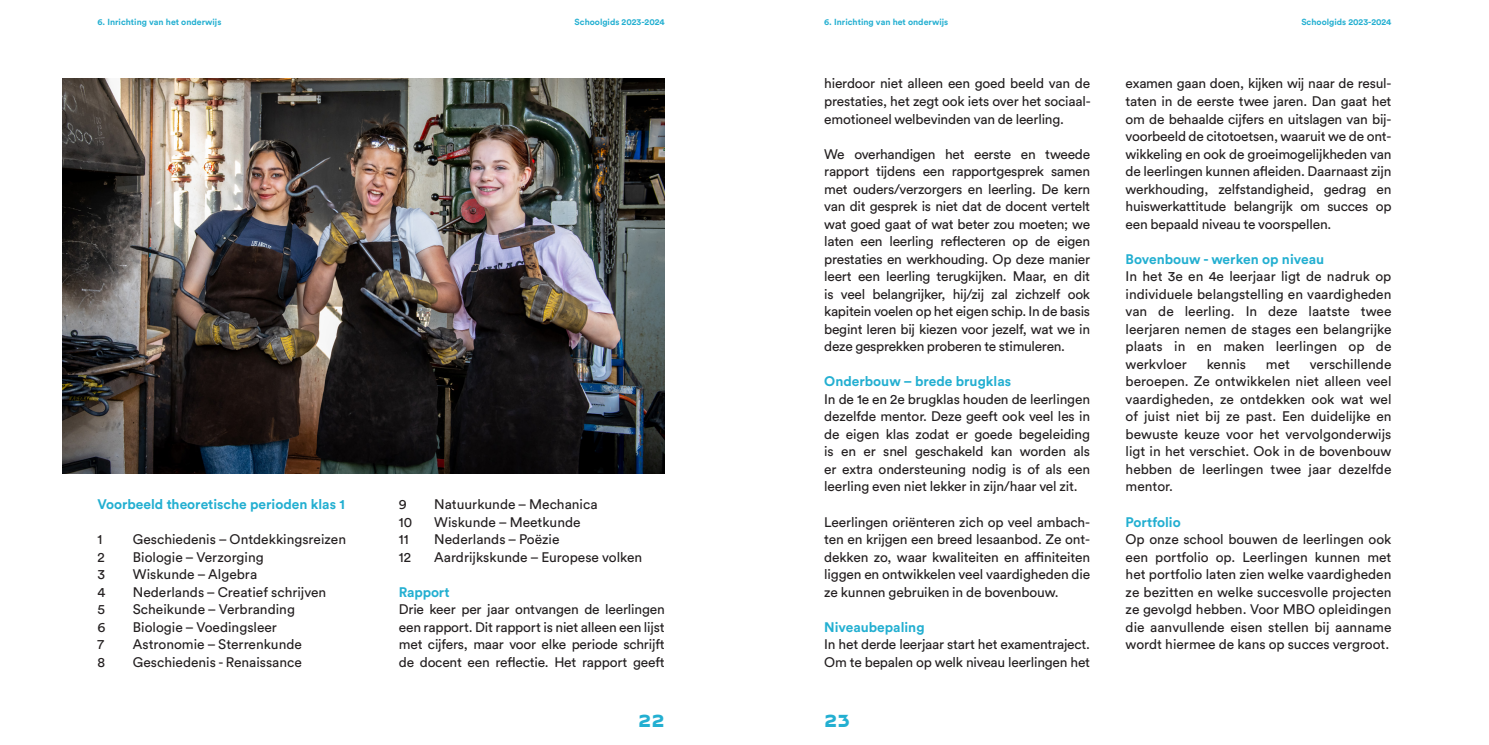
<style>
.page{position:relative;width:1489px;height:745px;background:#fff}
.page>*{position:absolute;margin:0;border:0;box-sizing:border-box;transform-origin:0 0}
.t1{font:18.75px "AT Columbus Business";color:#23afd1}
.BROODTEKST{font:13.75px/17.5px "Circular Std";letter-spacing:-.005em;color:#231f20;text-align:justify}
.BROODTEKST-2{font:700 13.75px "Circular Std";color:#23afd1}
.t2{font:700 8.75px "Circular Std";color:#23afd1}
</style>
<div class="page">
<img style="left:62px;top:78px;width:602px;height:395px">
<p class="t2" style="left:97px;top:16px;width:125px">6. Inrichting van het onderwijs</p>
<p class="BROODTEKST-2" style="left:97px;top:495px;width:249px">Voorbeeld theoretische perioden klas 1</p>
<p class="BROODTEKST" style="left:97px;top:530px;width:6px">1</p>
<p class="BROODTEKST" style="left:133px;top:530px;width:215px">Geschiedenis – Ontdekkingsreizen</p>
<p class="BROODTEKST" style="left:97px;top:547px;width:9px">2</p>
<p class="BROODTEKST" style="left:133px;top:547px;width:132px">Biologie – Verzorging</p>
<p class="BROODTEKST" style="left:97px;top:565px;width:9px">3</p>
<p class="BROODTEKST" style="left:133px;top:565px;width:126px">Wiskunde – Algebra</p>
<p class="BROODTEKST" style="left:97px;top:582px;width:9px">4</p>
<p class="BROODTEKST" style="left:133px;top:582px;width:195px">Nederlands – Creatief schrijven</p>
<p class="BROODTEKST" style="left:97px;top:600px;width:9px">5</p>
<p class="BROODTEKST" style="left:133px;top:600px;width:163px">Scheikunde – Verbranding</p>
<p class="BROODTEKST" style="left:97px;top:617px;width:9px">6</p>
<p class="BROODTEKST" style="left:133px;top:617px;width:145px">Biologie – Voedingsleer</p>
<p class="BROODTEKST" style="left:97px;top:635px;width:8px">7</p>
<p class="BROODTEKST" style="left:133px;top:635px;width:171px">Astronomie – Sterrenkunde</p>
<p class="BROODTEKST" style="left:97px;top:652px;width:9px">8</p>
<p class="BROODTEKST" style="left:133px;top:652px;width:170px">Geschiedenis - Renaissance</p>
<p class="t2" style="left:824px;top:16px;width:125px">6. Inrichting van het onderwijs</p>
<p class="t2" style="left:574px;top:16px;width:92px">Schoolgids 2023-2024</p>
<p class="t2" style="left:1301px;top:16px;width:92px">Schoolgids 2023-2024</p>
<p class="BROODTEKST" style="left:399px;top:495px;width:9px">9</p>
<p class="BROODTEKST" style="left:434px;top:495px;width:165px">Natuurkunde – Mechanica</p>
<p class="BROODTEKST" style="left:399px;top:512px;width:15px">10</p>
<p class="BROODTEKST" style="left:434px;top:512px;width:148px">Wiskunde – Meetkunde</p>
<p class="BROODTEKST" style="left:399px;top:530px;width:11px">11</p>
<p class="BROODTEKST" style="left:434px;top:530px;width:127px">Nederlands – Poëzie</p>
<p class="BROODTEKST" style="left:399px;top:547px;width:14px">12</p>
<p class="BROODTEKST" style="left:434px;top:547px;width:209px">Aardrijkskunde – Europese volken</p>
<p class="BROODTEKST-2" style="left:399px;top:582px;width:52px">Rapport</p>
<p class="BROODTEKST" style="left:399px;top:600px;width:267px">Drie keer per jaar ontvangen de leerlingen een rapport. Dit rapport is niet alleen een lijst met cijfers, maar voor elke periode schrijft de docent een reflectie. Het rapport geeft</p>
<p class="BROODTEKST" style="left:824px;top:75px;width:268px">hierdoor niet alleen een goed beeld van de prestaties, het zegt ook iets over het sociaal&shy;emotioneel welbevinden van de leerling.</p>
<p class="BROODTEKST" style="left:824px;top:145px;width:267px">We overhandigen het eerste en tweede rapport tijdens een rapportgesprek samen met ouders/verzorgers en leerling. De kern van dit gesprek is niet dat de docent vertelt wat goed gaat of wat beter zou moeten; we laten een leerling reflecteren op de eigen prestaties en werkhouding. Op deze manier leert een leerling terugkijken. Maar, en dit is veel belangrijker, hij/zij zal zichzelf ook kapitein voelen op het eigen schip. In de basis begint leren bij kiezen voor jezelf, wat we in deze gesprekken proberen te stimuleren.</p>
<p class="BROODTEKST-2" style="left:824px;top:372px;width:188px">Onderbouw – brede brugklas</p>
<p class="BROODTEKST" style="left:824px;top:390px;width:267px">In de 1e en 2e brugklas houden de leerlingen dezelfde mentor. Deze geeft ook veel les in de eigen klas zodat er goede begeleiding is en er snel geschakeld kan worden als er extra ondersteuning nodig is of als een leerling even niet lekker in zijn/haar vel zit.</p>
<p class="BROODTEKST" style="left:824px;top:512px;width:267px">Leerlingen oriënteren zich op veel ambach&shy;ten en krijgen een breed lesaanbod. Ze ont&shy;dekken zo, waar kwaliteiten en affiniteiten liggen en ontwikkelen veel vaardigheden die ze kunnen gebruiken in de bovenbouw.</p>
<p class="BROODTEKST-2" style="left:824px;top:617px;width:102px">Niveaubepaling</p>
<p class="BROODTEKST" style="left:824px;top:635px;width:267px">In het derde leerjaar start het examentraject.<br>Om te bepalen op welk niveau leerlingen het</p>
<p class="t1" style="left:638px;top:708px;width:28px">22</p>
<p class="t1" style="left:824px;top:708px;width:27px">23</p>
<p class="BROODTEKST" style="left:1125px;top:75px;width:267px">examen gaan doen, kijken wij naar de resul&shy;taten in de eerste twee jaren. Dan gaat het om de behaalde cijfers en uitslagen van bij&shy;voorbeeld de citotoetsen, waaruit we de ont&shy;wikkeling en ook de groeimogelijkheden van de leerlingen kunnen afleiden. Daarnaast zijn werkhouding, zelfstandigheid, gedrag en huiswerkattitude belangrijk om succes op een bepaald niveau te voorspellen.</p>
<p class="BROODTEKST-2" style="left:1125px;top:250px;width:200px">Bovenbouw - werken op niveau</p>
<p class="BROODTEKST" style="left:1125px;top:267px;width:267px">In het 3e en 4e leerjaar ligt de nadruk op individuele belangstelling en vaardigheden van de leerling. In deze laatste twee leerjaren nemen de stages een belangrijke plaats in en maken leerlingen op de werkvloer</p>
<p class="BROODTEKST" style="left:1125px;top:355px;width:267px;text-indent:184px">verschillende beroepen. Ze ontwikkelen niet alleen veel vaardigheden, ze ontdekken ook wat wel of juist niet bij ze past. Een duidelijke en bewuste keuze voor het vervolgonderwijs ligt in het verschiet. Ook in de bovenbouw hebben de leerlingen twee jaar dezelfde mentor.</p>
<p class="BROODTEKST-2" style="left:1125px;top:512px;width:57px">Portfolio</p>
<p class="BROODTEKST" style="left:1125px;top:530px;width:267px">Op onze school bouwen de leerlingen ook een portfolio op. Leerlingen kunnen met het portfolio laten zien welke vaardigheden ze bezitten en welke succesvolle projecten ze gevolgd hebben. Voor MBO opleidingen die aanvullende eisen stellen bij aanname wordt hiermee de kans op succes vergroot.</p>
<p class="BROODTEKST" style="left:1206px;top:355px;width:41px">kennis</p>
<p class="BROODTEKST" style="left:1265px;top:355px;width:26px">met</p>
</div>
